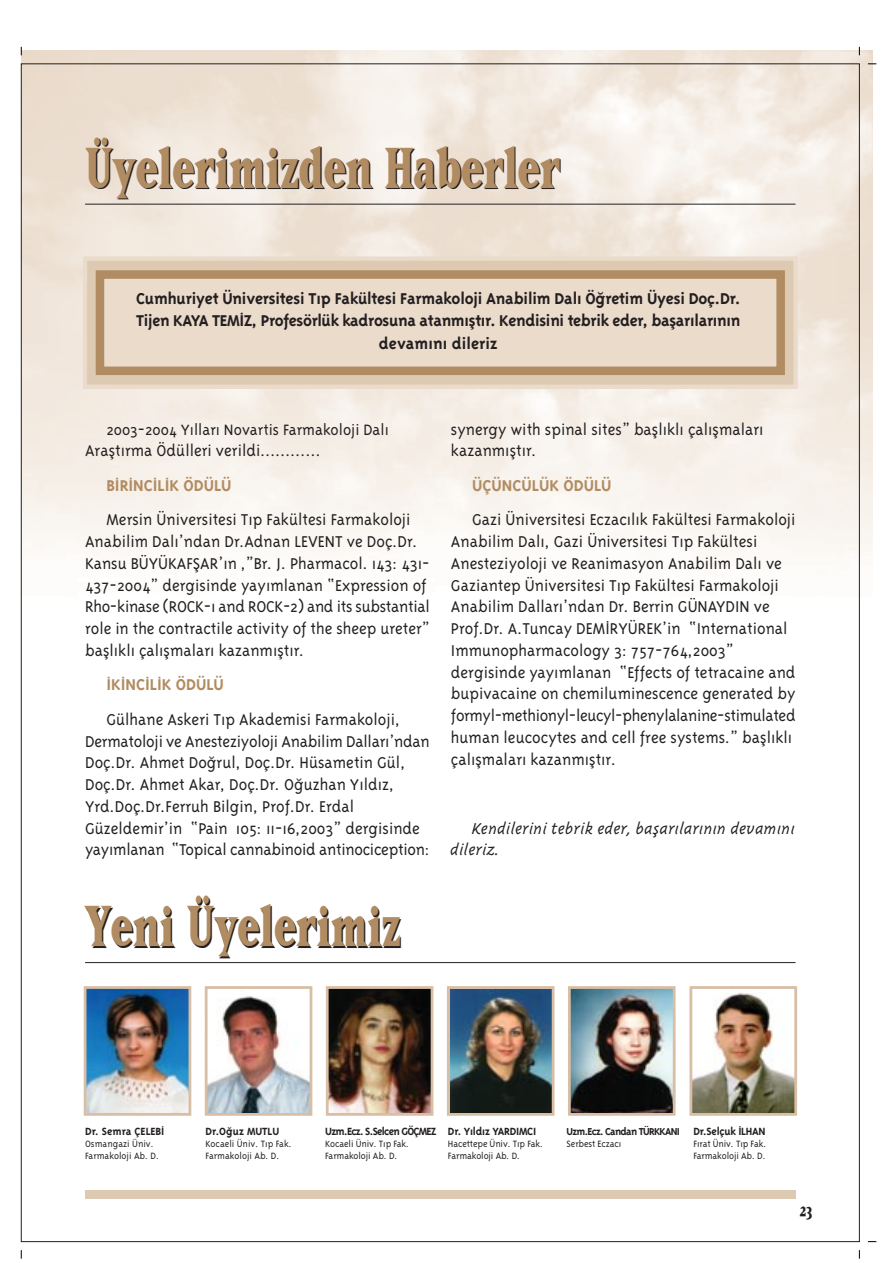
<style>
.page{position:relative;width:893px;height:1263px;background:#fff}
.page>*{position:absolute;margin:0;border:0;box-sizing:border-box;transform-origin:0 0}
.t1{font:800 66px "Matrix Trk";color:#231f20;scale:.7 1}
.t2{font:800 21px "Matrix Trk";color:#231f20;scale:.7 1}
.t3{font:300 18px/21.8px "Triplex";color:#231f20}
.t4{font:700 18px/22.5px "Triplex";letter-spacing:-.01em;color:#231f20;text-align:center}
.t5{font:italic 300 18px/21.8px "Triplex";letter-spacing:-.005em;color:#231f20}
.t6{font:700 18px "Triplex";color:#b18c62}
.t7{font:300 17.25px "Triplex";color:#231f20}
.t8{font:700 12px "Triplex";letter-spacing:-.02em;color:#231f20}
.t9{font:700 12px "Triplex";color:#231f20}
.t10{font:700 12px "Triplex";letter-spacing:-.06em;color:#231f20}
.t11{font:700 11.55px "Triplex";letter-spacing:-.06em;color:#231f20}
.t12{font:300 10.5px/12px "Triplex";letter-spacing:-.01em;color:#231f20}
</style>
<div class="page">
<img style="left:21px;top:51px;width:851px;height:560px">
<div style="left:85px;top:1191px;width:710px;height:8px;background:#decab3"></div>
<hr style="left:85px;top:204px;width:710px;height:1px;background:#231f20">
<div style="left:83px;top:256px;width:714px;height:133px;background:#decab3;border:4px solid #eadbcb"></div>
<div style="left:96px;top:270px;width:688px;height:105px;background:#eadbcb;border:9px solid #b18c62"></div>
<hr style="left:85px;top:962px;width:710px;height:1px;background:#231f20">
<img style="left:88px;top:990px;width:99px;height:122px">
<div style="left:84px;top:986px;width:107px;height:130px;border:3px solid #d7bea4"></div>
<img style="left:209px;top:996px;width:99px;height:116px">
<div style="left:205px;top:986px;width:107px;height:130px;border:3px solid #d7bea4"></div>
<img style="left:330px;top:990px;width:99px;height:122px">
<div style="left:326px;top:986px;width:107px;height:130px;border:3px solid #d7bea4"></div>
<img style="left:451px;top:990px;width:99px;height:122px">
<div style="left:447px;top:986px;width:107px;height:130px;border:3px solid #d7bea4"></div>
<img style="left:572px;top:990px;width:99px;height:122px">
<div style="left:568px;top:986px;width:107px;height:130px;border:3px solid #d7bea4"></div>
<img style="left:693px;top:993px;width:100px;height:119px">
<div style="left:689px;top:986px;width:108px;height:130px;border:3px solid #d7bea4"></div>
<h1 class="t1" style="left:86px;top:135px;width:680px">Üyelerimizden Haberler</h1>
<p class="t4" style="left:136px;top:288px;width:605px">Cumhuriyet Üniversitesi T›p Fakültesi Farmakoloji Anabilim Dal› Ö¤retim Üyesi Doç.Dr.<br>Tijen KAYA TEM‹Z, Profesörlük kadrosuna atanm›flt›r. Kendisini tebrik eder, baflar›lar›n›n devam›n› dileriz</p>
<p class="t7" style="left:106px;top:423px;width:284px">2003-2004 Y›llar› Novartis Farmakoloji Dal›</p>
<p class="t3" style="left:85px;top:441px;width:237px">Araflt›rma Ödülleri verildi…………</p>
<p class="t6" style="left:106px;top:478px;width:127px">B‹R‹NC‹L‹K ÖDÜLÜ</p>
<p class="t3" style="left:85px;top:510px;width:346px;text-indent:21px">Mersin Üniversitesi T›p Fakültesi Farmakoloji Anabilim Dal›’ndan Dr.Adnan LEVENT ve Doç.Dr.<br>Kansu BÜYÜKAFfiAR’›n ,”Br. J. Pharmacol. 143: 431- 437-2004” dergisinde yay›mlanan “Expression of Rho-kinase (ROCK-1 and ROCK-2) and its substantial role in the contractile activity of the sheep ureter” bafll›kl› çal›flmalar› kazanm›flt›r.</p>
<p class="t6" style="left:106px;top:678px;width:119px">‹K‹NC‹L‹K ÖDÜLÜ</p>
<p class="t3" style="left:85px;top:710px;width:346px;text-indent:21px">Gülhane Askeri T›p Akademisi Farmakoloji, Dermatoloji ve Anesteziyoloji Anabilim Dallar›’ndan Doç.Dr. Ahmet Do¤rul, Doç.Dr. Hüsametin Gül, Doç.Dr. Ahmet Akar, Doç.Dr. O¤uzhan Y›ld›z, Yrd.Doç.Dr.Ferruh Bilgin, Prof.Dr. Erdal Güzeldemir’in “Pain 105: 11-16,2003” dergisinde yay›mlanan “Topical cannabinoid antinociception:</p>
<h1 class="t1" style="left:86px;top:894px;width:452px">Yeni Üyelerimiz</h1>
<p class="t3" style="left:451px;top:420px;width:314px">synergy with spinal sites” bafll›kl› çal›flmalar› kazanm›flt›r.</p>
<p class="t6" style="left:472px;top:478px;width:141px">ÜÇÜNCÜLÜK ÖDÜLÜ</p>
<p class="t3" style="left:451px;top:510px;width:346px;text-indent:21px">Gazi Üniversitesi Eczac›l›k Fakültesi Farmakoloji Anabilim Dal›, Gazi Üniversitesi T›p Fakültesi Anesteziyoloji ve Reanimasyon Anabilim Dal› ve Gaziantep Üniversitesi T›p Fakültesi Farmakoloji Anabilim Dallar›’ndan Dr. Berrin GÜNAYDIN ve Prof.Dr. A.Tuncay DEM‹RYÜREK’in “International Immunopharmacology 3: 757-764,2003” dergisinde yay›mlanan “Effects of tetracaine and bupivacaine on chemiluminescence generated by formyl-methionyl-leucyl-phenylalanine-stimulated human leucocytes and cell free systems.” bafll›kl› çal›flmalar› kazanm›flt›r.</p>
<p class="t5" style="left:451px;top:819px;width:346px;text-indent:21px">Kendilerini tebrik eder, baflar›lar›n›n devam›n› dileriz.</p>
<p class="t9" style="left:85px;top:1127px;width:81px">Dr. Semra ÇELEB‹</p>
<p class="t12" style="left:85px;top:1139px;width:75px">Osmangazi Üniv.<br>Farmakoloji Ab. D.</p>
<p class="t9" style="left:205px;top:1127px;width:75px">Dr.O¤uz MUTLU</p>
<p class="t12" style="left:205px;top:1139px;width:88px">Kocaeli Üniv. T›p Fak.<br>Farmakoloji Ab. D.</p>
<p class="t10" style="left:325px;top:1127px;width:113px">Uzm.Ecz. S.Selcen GÖÇMEZ</p>
<p class="t12" style="left:325px;top:1139px;width:85px">Kocaeli Üniv. T›p Fak.<br>Farmakoloji Ab. D.</p>
<p class="t8" style="left:448px;top:1127px;width:90px">Dr. Y›ld›z YARDIMCI</p>
<p class="t12" style="left:448px;top:1139px;width:97px">Hacettepe Üniv. T›p Fak.<br>Farmakoloji Ab. D.</p>
<p class="t11" style="left:566px;top:1127px;width:115px">Uzm.Ecz. Candan TÜRKKANI</p>
<p class="t12" style="left:566px;top:1138px;width:56px">Serbest Eczac›</p>
<p class="t8" style="left:693px;top:1127px;width:73px">Dr.Selçuk ‹LHAN</p>
<p class="t12" style="left:693px;top:1139px;width:74px">F›rat Üniv. T›p Fak.<br>Farmakoloji Ab. D.</p>
<p class="t2" style="left:799px;top:1199px;width:19px">23</p>
</div>
